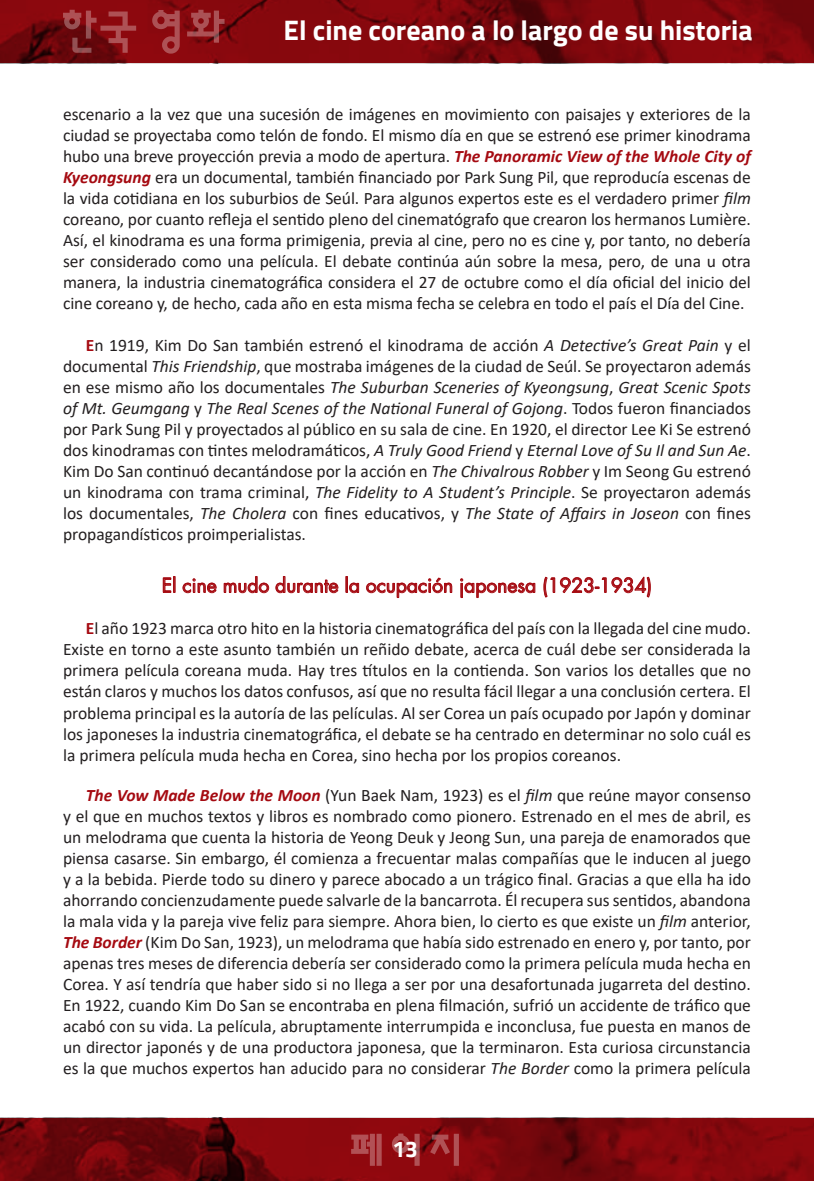
<style>
.page{position:relative;width:814px;height:1181px;background:#fff}
.page>*{position:absolute;margin:0;border:0;box-sizing:border-box;transform-origin:0 0}
.t1{font:700 28px "Sunflower";color:#fff}
.t2{font:700 22.75px "Sunflower";color:#fff}
.t3{font:19.25px "Futura Std";color:#a50a11}
.t4{font:17.5px/21px "Calibri";color:#231f20;text-align:justify}
.s1{font-weight:700;font-style:italic;color:#a50a11}
.s2{font-style:italic}
.s3{font-weight:700;color:#a50a11}
</style>
<div class="page">
<img style="left:0;top:0;width:814px;height:63px">
<img style="left:0;top:1118px;width:814px;height:63px">
<svg style="left:63px;top:10px;width:161px;height:44px;background:#8e1e23"></svg>
<svg style="left:351px;top:1133px;width:108px;height:32px;background:#992429"></svg>
<svg style="left:162px;top:576px;width:13px;height:17px"></svg>
<svg style="left:182px;top:578px;width:35px;height:16px"></svg>
<svg style="left:223px;top:576px;width:116px;height:18px"></svg>
<div style="left:345px;top:576px;width:3px;height:17px;border:1px solid #a50a11"></div>
<svg style="left:349px;top:582px;width:10px;height:12px"></svg>
<svg style="left:366px;top:577px;width:87px;height:21px"></svg>
<svg style="left:460px;top:578px;width:76px;height:20px"></svg>
<svg style="left:543px;top:576px;width:108px;height:22px"></svg>
<h1 class="t1" style="left:283px;top:17px;width:470px">El cine coreano a lo largo de su historia</h1>
<p class="t4" style="left:63px;top:103px;width:689px">escenario a la vez que una sucesión de imágenes en movimiento con paisajes y exteriores de la ciudad se proyectaba como telón de fondo. El mismo día en que se estrenó ese primer kinodrama hubo una breve proyección previa a modo de apertura. <span class="s1">The Panoramic View of the Whole City of Kyeongsung</span> era un documental, también financiado por Park Sung Pil, que reproducía escenas de la vida cotidiana en los suburbios de Seúl. Para algunos expertos este es el verdadero primer <span class="s2">film </span>coreano, por cuanto refleja el sentido pleno del cinematógrafo que crearon los hermanos Lumière.<br>Así, el kinodrama es una forma primigenia, previa al cine, pero no es cine y, por tanto, no debería ser considerado como una película. El debate continúa aún sobre la mesa, pero, de una u otra manera, la industria cinematográfica considera el 27 de octubre como el día oficial del inicio del cine coreano y, de hecho, cada año en esta misma fecha se celebra en todo el país el Día del Cine.</p>
<p class="t4" style="left:63px;top:334px;width:689px;text-indent:23px"><span class="s3">E</span>n 1919, Kim Do San también estrenó el kinodrama de acción <span class="s2">A Detective’s Great Pain</span> y el documental <span class="s2">This Friendship</span>, que mostraba imágenes de la ciudad de Seúl. Se proyectaron además en ese mismo año los documentales <span class="s2">The Suburban Sceneries of Kyeongsung</span>, <span class="s2">Great Scenic Spots of Mt. Geumgang</span> y <span class="s2">The Real Scenes of the National Funeral of Gojong</span>. Todos fueron financiados por Park Sung Pil y proyectados al público en su sala de cine. En 1920, el director Lee Ki Se estrenó dos kinodramas con tintes melodramáticos, <span class="s2">A Truly Good Friend</span> y <span class="s2">Eternal Love of Su Il and Sun Ae</span>.<br>Kim Do San continuó decantándose por la acción en <span class="s2">The Chivalrous Robber</span> y Im Seong Gu estrenó un kinodrama con trama criminal, <span class="s2">The Fidelity to A Student’s Principle</span>. Se proyectaron además los documentales, <span class="s2">The Cholera</span> con fines educativos, y <span class="s2">The State of Affairs in Joseon</span> con fines propagandísticos proimperialistas.</p>
<p class="t3" style="left:162px;top:573px;width:492px">El cine mudo durante la ocupación japonesa (1923-1934)</p>
<p class="t4" style="left:63px;top:618px;width:689px;text-indent:23px"><span class="s3">E</span>l año 1923 marca otro hito en la historia cinematográfica del país con la llegada del cine mudo.<br>Existe en torno a este asunto también un reñido debate, acerca de cuál debe ser considerada la primera película coreana muda. Hay tres títulos en la contienda. Son varios los detalles que no están claros y muchos los datos confusos, así que no resulta fácil llegar a una conclusión certera. El problema principal es la autoría de las películas. Al ser Corea un país ocupado por Japón y dominar los japoneses la industria cinematográfica, el debate se ha centrado en determinar no solo cuál es la primera película muda hecha en Corea, sino hecha por los propios coreanos.</p>
<p class="t4" style="left:63px;top:784px;width:689px;text-indent:23px"><span class="s1">The Vow Made Below the Moon</span> (Yun Baek Nam, 1923) es el <span class="s2">film</span> que reúne mayor consenso y el que en muchos textos y libros es nombrado como pionero. Estrenado en el mes de abril, es un melodrama que cuenta la historia de Yeong Deuk y Jeong Sun, una pareja de enamorados que piensa casarse. Sin embargo, él comienza a frecuentar malas compañías que le inducen al juego y a la bebida. Pierde todo su dinero y parece abocado a un trágico final. Gracias a que ella ha ido ahorrando concienzudamente puede salvarle de la bancarrota. Él recupera sus sentidos, abandona la mala vida y la pareja vive feliz para siempre. Ahora bien, lo cierto es que existe un <span class="s2">film</span> anterior, <span class="s1">The Border</span> (Kim Do San, 1923), un melodrama que había sido estrenado en enero y, por tanto, por apenas tres meses de diferencia debería ser considerado como la primera película muda hecha en Corea. Y así tendría que haber sido si no llega a ser por una desafortunada jugarreta del destino.<br>En 1922, cuando Kim Do San se encontraba en plena filmación, sufrió un accidente de tráfico que acabó con su vida. La película, abruptamente interrumpida e inconclusa, fue puesta en manos de un director japonés y de una productora japonesa, que la terminaron. Esta curiosa circunstancia es la que muchos expertos han aducido para no considerar <span class="s2">The Border</span> como la primera película</p>
<h2 class="t2" style="left:392px;top:1138px;width:27px">13</h2>
</div>
